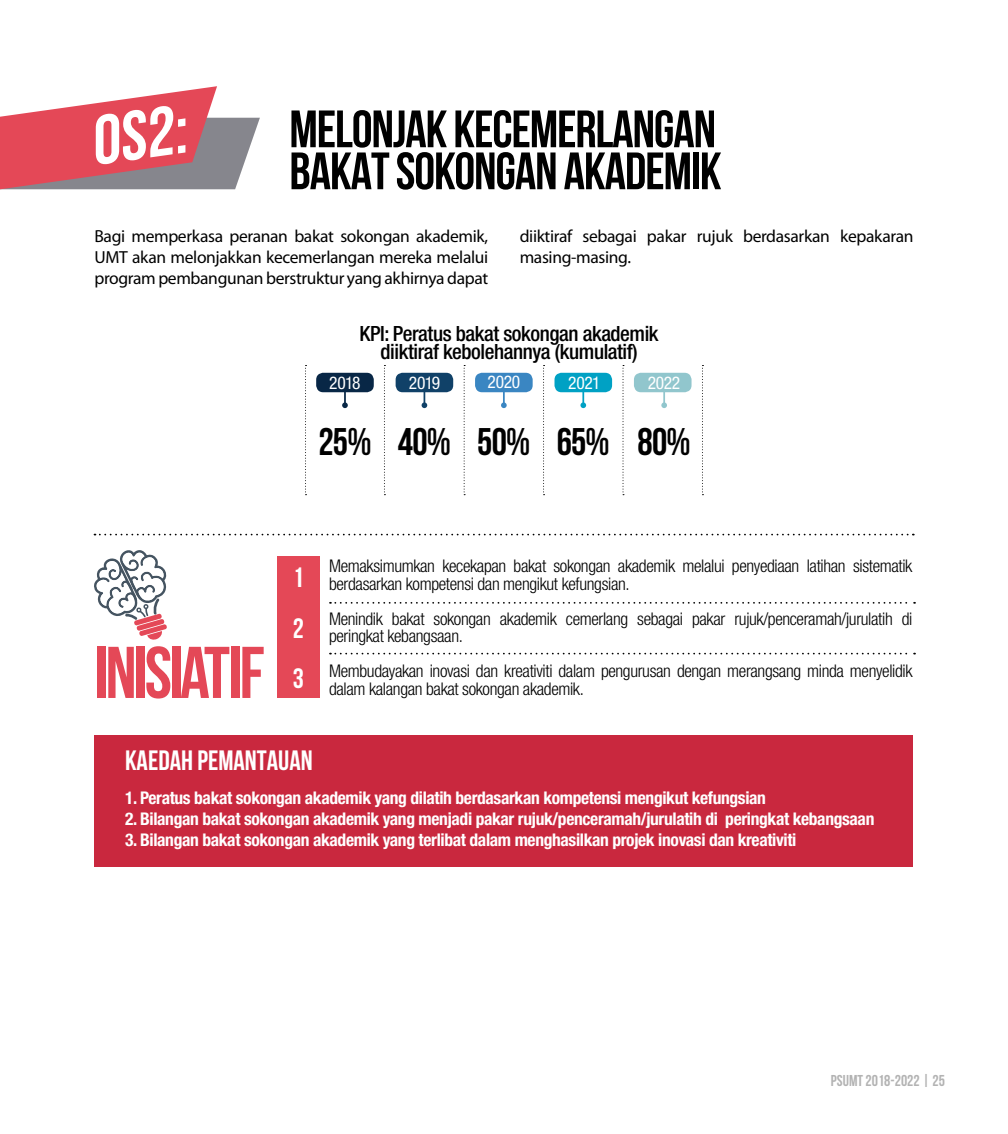
<style>
.page{position:relative;width:1008px;height:1134px;background:#fff}
.page>*{position:absolute;margin:0;border:0;box-sizing:border-box;transform-origin:0 0}
.t1{font:700 73.15px "Bebas Neue";letter-spacing:-.04em;color:#e44857}
.t2{font:700 69.3px "Bebas Neue";color:#fff}
.t3{font:700 52.5px/42px "Bebas Neue";letter-spacing:-.02em;color:#000}
.t4{font:700 38.5px "Bebas Neue";letter-spacing:-.02em;color:#000}
.t5{font:700 28px/50.4px "Bebas Neue";color:#fff;text-align:justify}
.t6{font:500 condensed 21px/18.2px "Helvetica Neue LT Std";letter-spacing:-.02em;color:#000;text-align:center}
.t7{font:300 condensed 17.5px/17.5px "Helvetica Neue LT Std";letter-spacing:-.02em;color:#000}
.t8{font:700 condensed 17.5px "Helvetica Neue LT Std";letter-spacing:-.02em;color:#fff}
.t9{font:17.5px/21px "Myriad Pro";letter-spacing:-.02em;color:#000;text-align:justify}
.t10{font:condensed 17.5px "Helvetica Neue LT Std";letter-spacing:-.02em;color:#fff}
.t11{font:15.75px "Bebas Neue";color:#b3b3b3}
.s1{font-weight:700}
</style>
<div class="page">
<svg style="left:94px;top:534px;width:820px;height:1px"></svg>
<svg style="left:0;top:86px;width:260px;height:103px"></svg>
<svg style="left:330px;top:602px;width:585px;height:2px"></svg>
<svg style="left:330px;top:653px;width:585px;height:1px"></svg>
<div style="left:277px;top:556px;width:43px;height:142px;background:#e44857"></div>
<svg style="left:94px;top:550px;width:73px;height:90px"></svg>
<div style="left:94px;top:735px;width:818px;height:132px;background:#c9283e"></div>
<div style="left:316px;top:373px;width:58px;height:19px;background:#082746;border-radius:7px"></div>
<div style="left:396px;top:373px;width:57px;height:19px;background:#104168;border-radius:7px"></div>
<div style="left:475px;top:373px;width:58px;height:19px;background:#3a86c2;border-radius:7px"></div>
<div style="left:555px;top:373px;width:57px;height:19px;background:#00a1c4;border-radius:7px"></div>
<div style="left:634px;top:373px;width:58px;height:19px;background:#91c6cd;border-radius:7px"></div>
<svg style="left:342px;top:392px;width:6px;height:16px"></svg>
<svg style="left:422px;top:392px;width:5px;height:16px"></svg>
<svg style="left:501px;top:392px;width:6px;height:16px"></svg>
<svg style="left:580px;top:392px;width:6px;height:16px"></svg>
<svg style="left:661px;top:392px;width:6px;height:16px"></svg>
<svg style="left:305px;top:365px;width:2px;height:130px"></svg>
<svg style="left:384px;top:365px;width:1px;height:130px"></svg>
<svg style="left:464px;top:365px;width:1px;height:130px"></svg>
<svg style="left:543px;top:365px;width:2px;height:130px"></svg>
<svg style="left:623px;top:365px;width:1px;height:130px"></svg>
<svg style="left:702px;top:365px;width:1px;height:130px"></svg>
<h2 class="t2" style="left:85px;top:104px;width:97px;rotate:-8deg">OS2:</h2>
<h3 class="t3" style="left:289px;top:107px;width:434px">MELONJAK KECEMERLANGAN<br>BAKAT SOKONGAN AKADEMIK</h3>
<p class="t9" style="left:94px;top:225px;width:395px">Bagi memperkasa peranan bakat sokongan akademik, UMT akan melonjakkan kecemerlangan mereka melalui program pembangunan berstruktur yang akhirnya dapat</p>
<p class="t9" style="left:520px;top:225px;width:395px">diiktiraf sebagai pakar rujuk berdasarkan kepakaran masing-masing.</p>
<p class="t6" style="left:360px;top:324px;width:301px">KPI: Peratus bakat sokongan akademik diiktiraf kebolehannya (kumulatif)</p>
<p class="t10" style="left:329px;top:372px;width:33px">2018</p>
<p class="t10" style="left:409px;top:372px;width:33px">2019</p>
<p class="t10" style="left:488px;top:372px;width:34px">2020</p>
<p class="t10" style="left:568px;top:372px;width:34px">2021</p>
<p class="t10" style="left:648px;top:372px;width:34px">2022</p>
<h3 class="t4" style="left:318px;top:421px;width:374px">25% 40% 50% 65% 80%</h3>
<h1 class="t1" style="left:94px;top:633px;width:172px">INISIATIF</h1>
<h3 class="t5" style="left:293px;top:552px;width:13px">1<br>2<br>3</h3>
<p class="t7" style="left:329px;top:557px;width:585px">Memaksimumkan kecekapan bakat sokongan akademik melalui penyediaan latihan sistematik berdasarkan kompetensi dan mengikut kefungsian.</p>
<p class="t7" style="left:329px;top:610px;width:585px">Menindik bakat sokongan akademik cemerlang sebagai pakar rujuk/penceramah/jurulatih di peringkat kebangsaan.</p>
<p class="t7" style="left:329px;top:662px;width:585px">Membudayakan inovasi dan kreativiti dalam pengurusan dengan merangsang minda menyelidik dalam kalangan bakat sokongan akademik.</p>
<h3 class="t5" style="left:125px;top:735px;width:189px">KAEDAH PEMANTAUAN</h3>
<p class="t8" style="left:125px;top:787px;width:642px">1. Peratus bakat sokongan akademik yang dilatih berdasarkan kompetensi mengikut kefungsian</p>
<p class="t8" style="left:125px;top:808px;width:751px">2. Bilangan bakat sokongan akademik yang menjadi pakar rujuk/penceramah/jurulatih di peringkat kebangsaan</p>
<p class="t8" style="left:125px;top:829px;width:673px">3. Bilangan bakat sokongan akademik yang terlibat dalam menghasilkan projek inovasi dan kreativiti</p>
<p class="t11" style="left:831px;top:1072px;width:116px">PSUMT 2018-2022 | <span class="s1">25</span></p>
</div>
